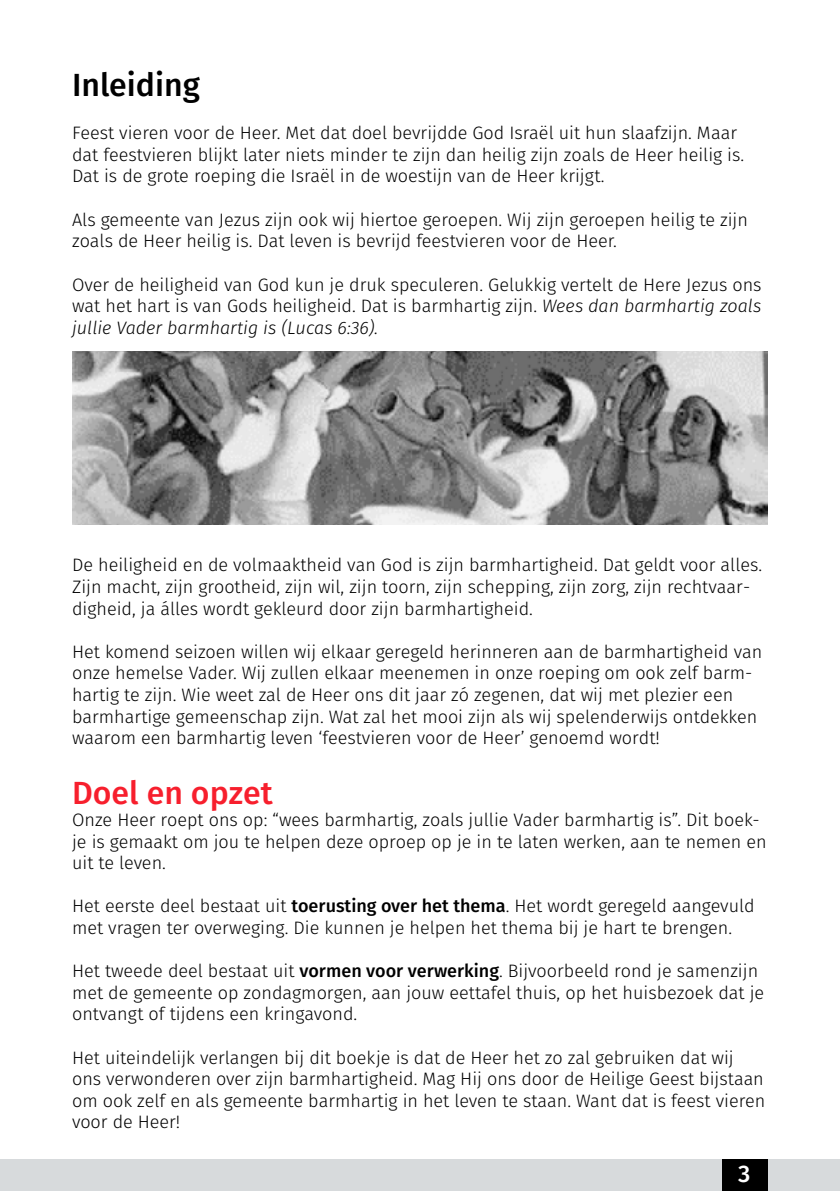
<style>
.page{position:relative;width:840px;height:1191px;background:#fff}
.page>*{position:absolute;margin:0;border:0;box-sizing:border-box;transform-origin:0 0}
.t1{font:500 32px "Fira Sans";color:#f71f2d}
.t2{font:500 32px "Fira Sans";color:#000}
.t3{font:500 24px "Fira Sans";color:#fff}
.t4{font:300 18px/21.6px "Fira Sans";color:#000}
.s1{font-style:italic}
.s2{font-weight:500}
</style>
<div class="page">
<img style="left:72px;top:351px;width:695px;height:173px">
<div style="left:0;top:1159px;width:839px;height:32px;background:#d7dadc"></div>
<div style="left:722px;top:1159px;width:45px;height:32px;background:#000"></div>
<h1 class="t2" style="left:72px;top:62px;width:129px">Inleiding</h1>
<p class="t4" style="left:72px;top:122px;width:673px">Feest vieren voor de Heer. Met dat doel bevrijdde God Israël uit hun slaafzijn. Maar dat feestvieren blijkt later niets minder te zijn dan heilig zijn zoals de Heer heilig is.<br>Dat is de grote roeping die Israël in de woestijn van de Heer krijgt.</p>
<p class="t4" style="left:72px;top:209px;width:677px">Als gemeente van Jezus zijn ook wij hiertoe geroepen. Wij zijn geroepen heilig te zijn zoals de Heer heilig is. Dat leven is bevrijd feestvieren voor de Heer.</p>
<p class="t4" style="left:72px;top:273px;width:690px;text-align:justify">Over de heiligheid van God kun je druk speculeren. Gelukkig vertelt de Here Jezus ons wat het hart is van Gods heiligheid. Dat is barmhartig zijn. <span class="s1">Wees dan barmhartig zoals jullie Vader barmhartig is (Lucas 6:36).</span></p>
<p class="t4" style="left:72px;top:554px;width:691px">De heiligheid en de volmaaktheid van God is zijn barmhartigheid. Dat geldt voor alles.<br>Zijn macht, zijn grootheid, zijn wil, zijn toorn, zijn schepping, zijn zorg, zijn rechtvaar&shy;digheid, ja álles wordt gekleurd door zijn barmhartigheid.</p>
<p class="t4" style="left:72px;top:641px;width:691px">Het komend seizoen willen wij elkaar geregeld herinneren aan de barmhartigheid van onze hemelse Vader. Wij zullen elkaar meenemen in onze roeping om ook zelf barm&shy;hartig te zijn. Wie weet zal de Heer ons dit jaar zó zegenen, dat wij met plezier een barmhartige gemeenschap zijn. Wat zal het mooi zijn als wij spelenderwijs ontdekken waarom een barmhartig leven ‘feestvieren voor de Heer’ genoemd wordt!</p>
<h1 class="t1" style="left:72px;top:770px;width:202px">Doel en opzet</h1>
<p class="t4" style="left:72px;top:809px;width:695px">Onze Heer roept ons op: “wees barmhartig, zoals jullie Vader barmhartig is”. Dit boek&shy;je is gemaakt om jou te helpen deze oproep op je in te laten werken, aan te nemen en uit te leven.</p>
<p class="t4" style="left:72px;top:895px;width:683px">Het eerste deel bestaat uit <span class="s2">toerusting over het thema</span>. Het wordt geregeld aangevuld met vragen ter overweging. Die kunnen je helpen het thema bij je hart te brengen.</p>
<p class="t4" style="left:72px;top:960px;width:693px">Het tweede deel bestaat uit <span class="s2">vormen voor verwerking</span>. Bijvoorbeeld rond je samenzijn met de gemeente op zondagmorgen, aan jouw eettafel thuis, op het huisbezoek dat je ontvangt of tijdens een kringavond.</p>
<p class="t4" style="left:72px;top:1046px;width:694px">Het uiteindelijk verlangen bij dit boekje is dat de Heer het zo zal gebruiken dat wij ons verwonderen over zijn barmhartigheid. Mag Hij ons door de Heilige Geest bijstaan om ook zelf en als gemeente barmhartig in het leven te staan. Want dat is feest vieren voor de Heer!</p>
<h2 class="t3" style="left:737px;top:1156px;width:14px">3</h2>
</div>
